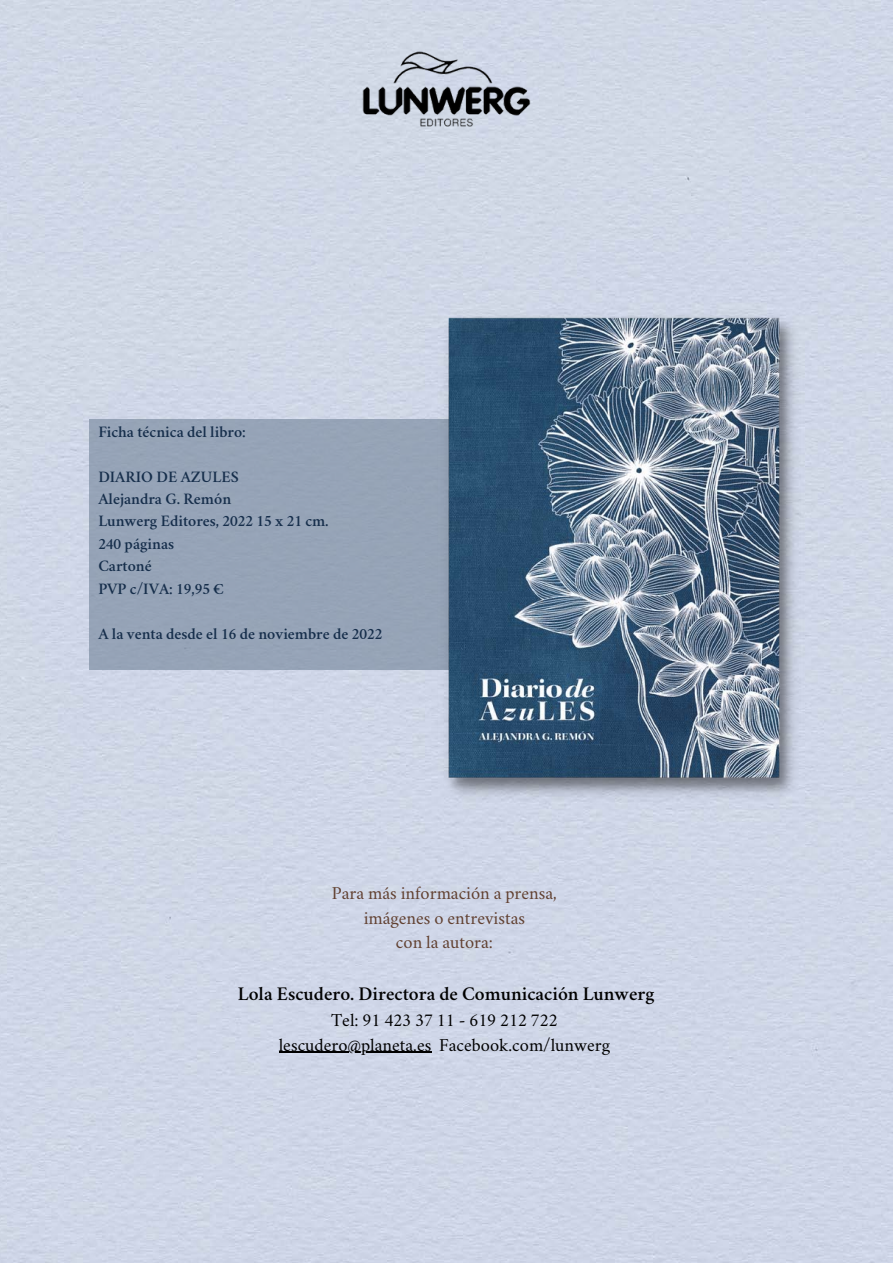
<style>
.page{position:relative;width:893px;height:1264px;background:#fff}
.page>*{position:absolute;margin:0;border:0;box-sizing:border-box;transform-origin:0 0}
.t1{font:600 19.5px "Crimson";color:#000}
.t2{font:18px/24.8px "Crimson";color:#000;text-align:center}
.t3{font:18px/24.8px "Crimson";color:#614030;text-align:center}
.t4{font:600 16.05px/22.5px "Crimson";color:#162e4b}
</style>
<div class="page">
<div style="left:0;top:0;width:892px;height:1262px;background:#cfd7e7"></div>
<img style="left:348px;top:40px;width:196px;height:98px">
<div style="left:89px;top:419px;width:428px;height:251px;background:#96a3b7"></div>
<img style="left:437px;top:309px;width:366px;height:495px">
<hr style="left:279px;top:1051px;width:152px;height:1px;background:#000">
<p class="t4" style="left:98px;top:422px;width:149px">Ficha técnica del libro:</p>
<p class="t4" style="left:98px;top:467px;width:232px">DIARIO DE AZULES<br>Alejandra G. Remón<br>Lunwerg Editores, 2022 15 x 21 cm.<br>240 páginas<br>Cartoné<br>PVP c/IVA: 19,95 €</p>
<p class="t4" style="left:98px;top:624px;width:285px">A la venta desde el 16 de noviembre de 2022</p>
<p class="t3" style="left:332px;top:882px;width:226px">Para más información a prensa, imágenes o entrevistas<br>con la autora:</p>
<p class="t1" style="left:238px;top:986px;width:418px">Lola Escudero. Directora de Comunicación Lunwerg</p>
<p class="t2" style="left:279px;top:1009px;width:333px">Tel: 91 423 37 11 - 619 212 722 lescudero@planeta.es Facebook.com/lunwerg</p>
</div>
